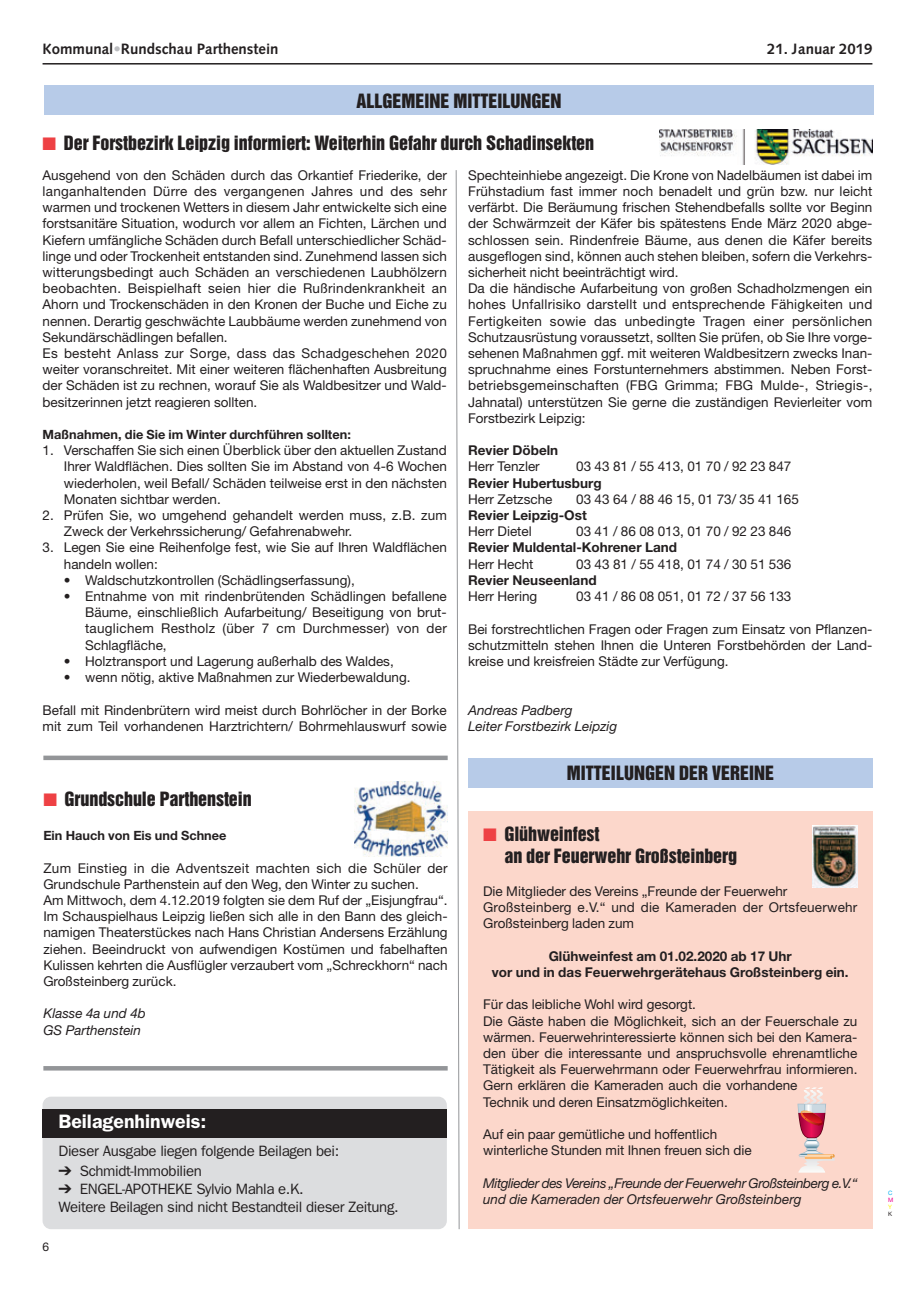
<style>
.page{position:relative;width:915px;height:1293px;background:#fff}
.page>*{position:absolute;margin:0;border:0;box-sizing:border-box;transform-origin:0 0}
.t1{font:600 19.5px "Franklin Gothic";color:#fff}
.t2{font:18px/22.4px "Helvetica Inserat";letter-spacing:-.005em;color:#231f20}
.t3{font:15px/17.2px "Franklin Gothic";letter-spacing:-.025em;color:#231f20}
.t4{font:700 15px "Syntax";color:#231f20}
.t5{font:13.5px/16.2px "Helvetica Neue";color:#231f20}
.t6{font:700 13.5px/16.2px "Helvetica Neue";color:#231f20;text-align:center}
.t7{font:italic 13.5px/16.2px "Helvetica Neue";letter-spacing:-.03em;color:#231f20}
.t8{font:italic 13.5px/16.2px "Helvetica Neue";color:#231f20}
.t9{font:700 12.75px "Helvetica Neue";color:#231f20}
.t10{font:12px "Helvetica Neue";color:#231f20}
.t11{font:6px "Helvetica Neue";color:#00aeef}
.t12{font:6px "Helvetica Neue";color:#ed028c}
.t13{font:6px "Helvetica Neue";color:#fff101}
.t14{font:6px "Helvetica Neue";color:#231f20}
.s1{color:#bcbdc0}
.s2{color:#ee4144}
</style>
<div class="page">
<hr style="left:43px;top:63px;width:829px;height:2px;background:#231f20">
<div style="left:44px;top:85px;width:829px;height:30px;background:#b7cbe8"></div>
<img style="left:659px;top:129px;width:213px;height:36px">
<svg style="left:455px;top:170px;width:4px;height:1059px"></svg>
<div style="left:468px;top:758px;width:404px;height:29px;background:#b7cbe8"></div>
<div style="left:468px;top:811px;width:404px;height:418px;background:#fcd7cb"></div>
<svg style="left:797px;top:1087px;width:37px;height:85px"></svg>
<img style="left:812px;top:825px;width:44px;height:63px">
<img style="left:354px;top:781px;width:93px;height:76px">
<div style="left:43px;top:755px;width:404px;height:5px;background:#939598"></div>
<hr style="left:43px;top:1066px;width:404px;height:4px;background:#939598">
<div style="left:43px;top:1096px;width:403px;height:133px;background:#dcdddf;border-radius:9px"></div>
<div style="left:43px;top:1109px;width:403px;height:29px;background:#231f20"></div>
<p class="t4" style="left:43px;top:43px;width:237px">Kommunal<span class="s1">•</span>Rundschau Parthenstein</p>
<p class="t4" style="left:767px;top:43px;width:107px">21. Januar 2019</p>
<h2 class="t2" style="left:356px;top:90px;width:207px">ALLGEMEINE MITTEILUNGEN</h2>
<h2 class="t2" style="left:43px;top:133px;width:553px"><span class="s2">■</span> Der Forstbezirk Leipzig informiert: Weiterhin Gefahr durch Schadinsekten</h2>
<p class="t5" style="left:43px;top:168px;width:405px">Ausgehend von den Schäden durch das Orkantief Friederike, der langanhaltenden Dürre des vergangenen Jahres und des sehr warmen und trockenen Wetters in diesem Jahr entwickelte sich eine forstsanitäre Situation, wodurch vor allem an Fichten, Lärchen und Kiefern umfängliche Schäden durch Befall unterschiedlicher Schäd&shy;linge und oder Trockenheit entstanden sind. Zunehmend lassen sich witterungsbedingt auch Schäden an verschiedenen Laubhölzern beobachten. Beispielhaft seien hier die Rußrindenkrankheit an Ahorn und Trockenschäden in den Kronen der Buche und Eiche zu nennen. Derartig geschwächte Laubbäume werden zunehmend von Sekundärschädlingen befallen.<br>Es besteht Anlass zur Sorge, dass das Schadgeschehen 2020 weiter voranschreitet. Mit einer weiteren flächenhaften Ausbreitung der Schäden ist zu rechnen, worauf Sie als Waldbesitzer und Wald&shy;besitzerinnen jetzt reagieren sollten.</p>
<p class="t9" style="left:43px;top:430px;width:310px">Maßnahmen, die Sie im Winter durchführen sollten:</p>
<p class="t5" style="left:64px;top:444px;width:384px;text-align:justify;text-indent:-21px">1. Verschaffen Sie sich einen Überblick über den aktuellen Zustand Ihrer Waldflächen. Dies sollten Sie im Abstand von 4-6 Wochen wiederholen, weil Befall/ Schäden teilweise erst in den nächsten Monaten sichtbar werden.</p>
<p class="t5" style="left:64px;top:508px;width:384px;text-indent:-21px">2. Prüfen Sie, wo umgehend gehandelt werden muss, z.B. zum<br>Zweck der Verkehrssicherung/ Gefahrenabwehr.</p>
<p class="t5" style="left:64px;top:541px;width:384px;text-indent:-21px">3. Legen Sie eine Reihenfolge fest, wie Sie auf Ihren Waldflächen handeln wollen:</p>
<p class="t5" style="left:64px;top:573px;width:292px">• Waldschutzkontrollen (Schädlingserfassung),</p>
<p class="t5" style="left:85px;top:589px;width:363px;text-align:justify;text-indent:-21px">• Entnahme von mit rindenbrütenden Schädlingen befallene Bäume, einschließlich Aufarbeitung/ Beseitigung von brut&shy;tauglichem Restholz (über 7 cm Durchmesser) von der Schlagfläche,</p>
<p class="t5" style="left:64px;top:654px;width:331px">• Holztransport und Lagerung außerhalb des Waldes,</p>
<p class="t5" style="left:64px;top:670px;width:348px">• wenn nötig, aktive Maßnahmen zur Wiederbewaldung.</p>
<p class="t5" style="left:43px;top:703px;width:405px">Befall mit Rindenbrütern wird meist durch Bohrlöcher in der Borke mit zum Teil vorhandenen Harztrichtern/ Bohrmehlauswurf sowie</p>
<p class="t5" style="left:468px;top:168px;width:405px">Spechteinhiebe angezeigt. Die Krone von Nadelbäumen ist dabei im Frühstadium fast immer noch benadelt und grün bzw. nur leicht verfärbt. Die Beräumung frischen Stehendbefalls sollte vor Beginn der Schwärmzeit der Käfer bis spätestens Ende März 2020 abge&shy;schlossen sein. Rindenfreie Bäume, aus denen die Käfer bereits ausgeflogen sind, können auch stehen bleiben, sofern die Verkehrs&shy;sicherheit nicht beeinträchtigt wird.<br>Da die händische Aufarbeitung von großen Schadholzmengen ein hohes Unfallrisiko darstellt und entsprechende Fähigkeiten und Fertigkeiten sowie das unbedingte Tragen einer persönlichen Schutzausrüstung voraussetzt, sollten Sie prüfen, ob Sie Ihre vorge&shy;sehenen Maßnahmen ggf. mit weiteren Waldbesitzern zwecks Inan&shy;spruchnahme eines Forstunternehmers abstimmen. Neben Forst&shy;betriebsgemeinschaften (FBG Grimma; FBG Mulde-, Striegis-, Jahnatal) unterstützen Sie gerne die zuständigen Revierleiter vom Forstbezirk Leipzig:</p>
<p class="t6" style="left:468px;top:443px;width:92px">Revier Döbeln</p>
<p class="t5" style="left:468px;top:460px;width:73px">Herr Tenzler</p>
<p class="t5" style="left:576px;top:460px;width:217px">03 43 81 / 55 413, 01 70 / 92 23 847</p>
<p class="t6" style="left:468px;top:476px;width:135px">Revier Hubertusburg</p>
<p class="t5" style="left:468px;top:492px;width:86px">Herr Zetzsche</p>
<p class="t5" style="left:576px;top:492px;width:224px">03 43 64 / 88 46 15, 01 73/ 35 41 165</p>
<p class="t6" style="left:468px;top:508px;width:120px">Revier Leipzig-Ost</p>
<p class="t5" style="left:468px;top:525px;width:65px">Herr Dietel</p>
<p class="t5" style="left:576px;top:525px;width:217px">03 41 / 86 08 013, 01 70 / 92 23 846</p>
<p class="t6" style="left:468px;top:541px;width:210px">Revier Muldental-Kohrener Land</p>
<p class="t5" style="left:468px;top:557px;width:67px">Herr Hecht</p>
<p class="t5" style="left:576px;top:557px;width:217px">03 43 81 / 55 418, 01 74 / 30 51 536</p>
<p class="t6" style="left:468px;top:573px;width:130px">Revier Neuseenland</p>
<p class="t5" style="left:468px;top:589px;width:71px">Herr Hering</p>
<p class="t5" style="left:576px;top:589px;width:217px">03 41 / 86 08 051, 01 72 / 37 56 133</p>
<p class="t5" style="left:468px;top:622px;width:405px;text-align:justify">Bei forstrechtlichen Fragen oder Fragen zum Einsatz von Pflanzen&shy;schutzmitteln stehen Ihnen die Unteren Forstbehörden der Land&shy;kreise und kreisfreien Städte zur Verfügung.</p>
<p class="t8" style="left:468px;top:703px;width:150px">Andreas Padberg<br>Leiter Forstbezirk Leipzig</p>
<h2 class="t2" style="left:566px;top:763px;width:209px">MITTEILUNGEN DER VEREINE</h2>
<h2 class="t2" style="left:43px;top:789px;width:210px"><span class="s2">■</span> Grundschule Parthenstein</h2>
<p class="t9" style="left:43px;top:831px;width:184px">Ein Hauch von Eis und Schnee</p>
<p class="t5" style="left:43px;top:861px;width:405px">Zum Einstieg in die Adventszeit machten sich die Schüler der Grundschule Parthenstein auf den Weg, den Winter zu suchen.<br>Am Mittwoch, dem 4.12.2019 folgten sie dem Ruf der „Eisjungfrau“.<br>Im Schauspielhaus Leipzig ließen sich alle in den Bann des gleich&shy;namigen Theaterstückes nach Hans Christian Andersens Erzählung ziehen. Beeindruckt von aufwendigen Kostümen und fabelhaften Kulissen kehrten die Ausflügler verzaubert vom „Schreckhorn“ nach Großsteinberg zurück.</p>
<p class="t8" style="left:43px;top:1006px;width:104px">Klasse 4a und 4b<br>GS Parthenstein</p>
<h1 class="t1" style="left:58px;top:1115px;width:149px">Beilagenhinweis:</h1>
<p class="t3" style="left:58px;top:1143px;width:282px">Dieser Ausgabe liegen folgende Beilagen bei:</p>
<p class="t3" style="left:58px;top:1163px;width:145px">➔ Schmidt-Immobilien</p>
<p class="t3" style="left:58px;top:1181px;width:341px">➔ ENGEL-APOTHEKE Sylvio Mahla e.K.<br>Weitere Beilagen sind nicht Bestandteil dieser Zeitung.</p>
<p class="t10" style="left:43px;top:1242px;width:8px">6</p>
<h2 class="t2" style="left:504px;top:823px;width:234px;text-indent:-21px"><span class="s2">■</span> Glühweinfest<br>an der Feuerwehr Großsteinberg</h2>
<p class="t5" style="left:483px;top:884px;width:375px">Die Mitglieder des Vereins „Freunde der Feuerwehr<br>Großsteinberg e.V.“ und die Kameraden der Ortsfeuerwehr<br>Großsteinberg laden zum</p>
<p class="t6" style="left:491px;top:949px;width:358px">Glühweinfest am 01.02.2020 ab 17 Uhr<br>vor und in das Feuerwehrgerätehaus Großsteinberg ein.</p>
<p class="t5" style="left:483px;top:997px;width:375px">Für das leibliche Wohl wird gesorgt.<br>Die Gäste haben die Möglichkeit, sich an der Feuerschale zu wärmen. Feuerwehrinteressierte können sich bei den Kamera&shy;den über die interessante und anspruchsvolle ehrenamtliche Tätigkeit als Feuerwehrmann oder Feuerwehrfrau informieren.<br>Gern erklären die Kameraden auch die vorhandene<br>Technik und deren Einsatzmöglichkeiten.</p>
<p class="t5" style="left:483px;top:1127px;width:270px">Auf ein paar gemütliche und hoffentlich winterliche Stunden mit Ihnen freuen sich die</p>
<p class="t7" style="left:483px;top:1176px;width:375px">Mitglieder des Vereins „Freunde der Feuerwehr Großsteinberg e.V.“ und die Kameraden der Ortsfeuerwehr Großsteinberg</p>
<p class="t11" style="left:887px;top:1190px;width:6px">C</p>
<p class="t12" style="left:887px;top:1197px;width:7px">M</p>
<p class="t13" style="left:887px;top:1204px;width:5px">Y</p>
<p class="t14" style="left:887px;top:1211px;width:6px">K</p>
</div>
